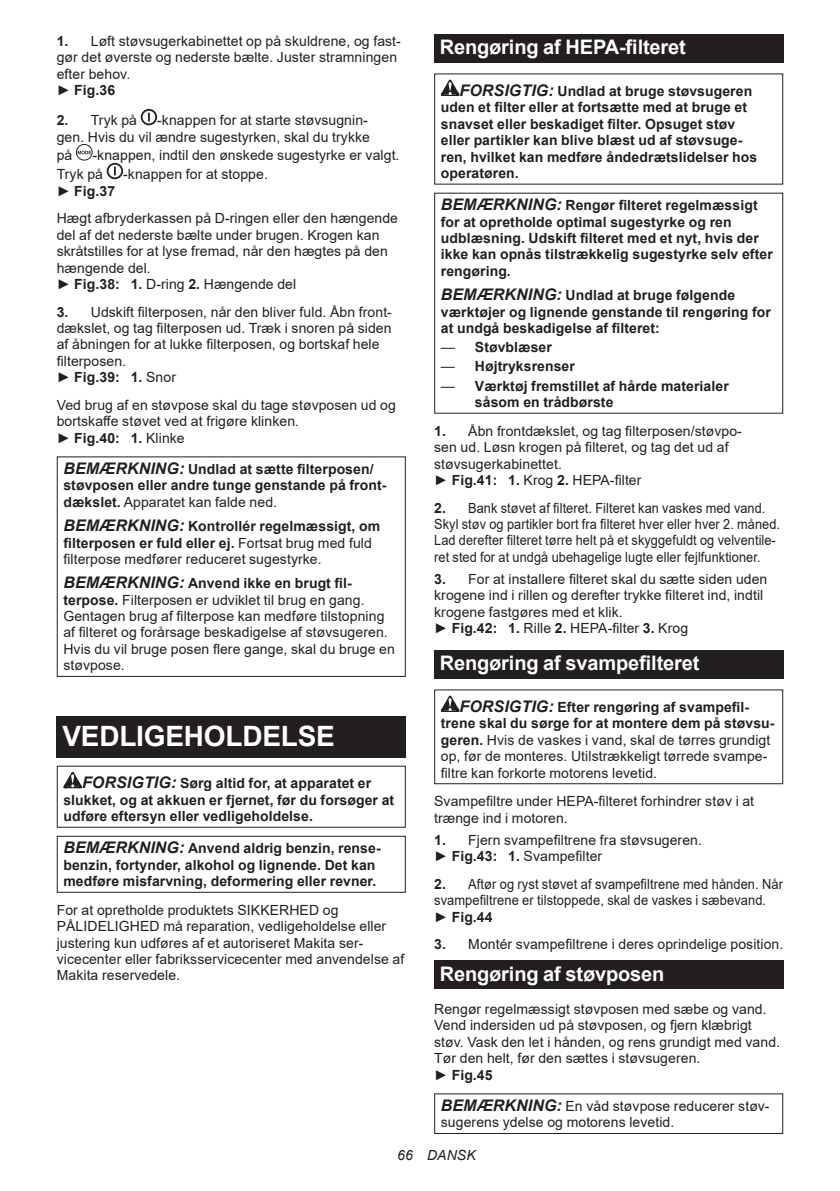
<style>
.page{position:relative;width:840px;height:1191px;background:#fff}
.page>*{position:absolute;margin:0;border:0;box-sizing:border-box;transform-origin:0 0}
.t1{font:700 28px "Arial";letter-spacing:-.01em;color:#fff}
.t2{font:700 20px "Arial";letter-spacing:-.01em;color:#fff}
.t3{font:14px/16.4px "Arial";letter-spacing:.005em;color:#231f20}
.t4{font:700 14px/16.4px "Arial";letter-spacing:.005em;color:#231f20}
.t5{font:14px/16.4px "Arial";letter-spacing:.005em;color:#231f20;scale:.91 1}
.t6{font:14px/16.4px "Arial";letter-spacing:.005em;color:#231f20;scale:.92 1}
.t7{font:italic 14px "Arial";letter-spacing:.005em;color:#231f20}
.s1{font-weight:700}
.s2{font-style:italic;font-size:16px}
.s3{font-weight:400}
.s4{font-weight:700;font-style:italic;font-size:16px}
</style>
<div class="page">
<svg style="left:141px;top:109px;width:16px;height:16px"></svg>
<svg style="left:76px;top:144px;width:16px;height:16px"></svg>
<div style="left:76px;top:144px;width:16px;height:16px;border:1px solid #231f20;border-radius:50%"></div>
<svg style="left:78px;top:151px;width:13px;height:3px"></svg>
<svg style="left:107px;top:163px;width:16px;height:16px"></svg>
<div style="left:57px;top:456px;width:348px;height:221px;border:1px solid #231f20"></div>
<div style="left:57px;top:716px;width:348px;height:41px;background:#231f20"></div>
<svg style="left:63px;top:772px;width:19px;height:16px"></svg>
<div style="left:57px;top:835px;width:348px;height:57px;border:1px solid #231f20"></div>
<div style="left:434px;top:34px;width:348px;height:29px;background:#231f20"></div>
<svg style="left:440px;top:80px;width:19px;height:16px"></svg>
<div style="left:434px;top:650px;width:348px;height:28px;background:#231f20"></div>
<svg style="left:440px;top:695px;width:19px;height:17px"></svg>
<div style="left:434px;top:689px;width:348px;height:95px;border:1px solid #231f20"></div>
<div style="left:434px;top:960px;width:348px;height:29px;background:#231f20"></div>
<div style="left:434px;top:1093px;width:348px;height:41px;border:1px solid #231f20"></div>
<p class="t3" style="left:57px;top:33px;width:345px"><span class="s1">1.</span> Løft støvsugerkabinettet op på skuldrene, og fast&shy;gør det øverste og nederste bælte. Juster stramningen efter behov.<br>► <span class="s1">Fig.36</span></p>
<p class="t3" style="left:57px;top:112px;width:82px"><span class="s1">2.</span> Tryk på</p>
<p class="t3" style="left:57px;top:112px;width:314px;text-align:right">-knappen for at starte støvsugnin-<br>gen. Hvis du vil ændre sugestyrken, skal du trykke</p>
<p class="t3" style="left:57px;top:147px;width:17px">på</p>
<p class="t3" style="left:57px;top:146px;width:344px;line-height:18.8px;text-indent:36px">-knappen, indtil den ønskede sugestyrke er valgt.<br>Tryk på</p>
<p class="t3" style="left:123px;top:166px;width:146px">-knappen for at stoppe.</p>
<p class="t3" style="left:57px;top:177px;width:342px;line-height:27.8px">► <span class="s1">Fig.37<br></span>Hægt afbryderkassen på D-ringen eller den hængende</p>
<p class="t3" style="left:57px;top:226px;width:332px">del af det nederste bælte under brugen. Krogen kan skråtstilles for at lyse fremad, når den hægtes på den hængende del.<br>► <span class="s1">Fig.38: 1.</span> D-ring <span class="s1">2.</span> Hængende del</p>
<p class="t3" style="left:57px;top:303px;width:336px"><span class="s1">3.</span> Udskift filterposen, når den bliver fuld. Åbn front&shy;dækslet, og tag filterposen ud. Træk i snoren på siden af åbningen for at lukke filterposen, og bortskaf hele filterposen.<br>► <span class="s1">Fig.39: 1.</span> Snor</p>
<p class="t3" style="left:57px;top:397px;width:340px">Ved brug af en støvpose skal du tage støvposen ud og bortskaffe støvet ved at frigøre klinken.<br>► <span class="s1">Fig.40: 1.</span> Klinke</p>
<p class="t4" style="left:63px;top:461px;width:324px"><span class="s2">BEMÆRKNING:</span> Undlad at sætte filterposen/ støvposen eller andre tunge genstande på front&shy;dækslet. <span class="s3">Apparatet kan falde ned.</span></p>
<p class="t3" style="left:63px;top:518px;width:318px"><span class="s4">BEMÆRKNING:</span> <span class="s1">Kontrollér regelmæssigt, om filterposen er fuld eller ej.</span> Fortsat brug med fuld filterpose medfører reduceret sugestyrke.</p>
<p class="t3" style="left:63px;top:575px;width:333px"><span class="s4">BEMÆRKNING:</span> <span class="s1">Anvend ikke en brugt fil&shy;terpose.</span> Filterposen er udviklet til brug en gang.<br>Gentagen brug af filterpose kan medføre tilstopning af filteret og forårsage beskadigelse af støvsugeren.<br>Hvis du vil bruge posen flere gange, skal du bruge en støvpose.</p>
<h1 class="t1" style="left:62px;top:716px;width:274px">VEDLIGEHOLDELSE</h1>
<p class="t4" style="left:63px;top:775px;width:332px;text-indent:19px"><span class="s2">FORSIGTIG:</span> Sørg altid for, at apparatet er slukket, og at akkuen er fjernet, før du forsøger at udføre eftersyn eller vedligeholdelse.</p>
<p class="t4" style="left:63px;top:840px;width:318px"><span class="s2">BEMÆRKNING:</span> Anvend aldrig benzin, rense&shy;benzin, fortynder, alkohol og lignende. Det kan medføre misfarvning, deformering eller revner.</p>
<p class="t3" style="left:57px;top:901px;width:349px">For at opretholde produktets SIKKERHED og PÅLIDELIGHED må reparation, vedligeholdelse eller justering kun udføres af et autoriseret Makita ser&shy;vicecenter eller fabriksservicecenter med anvendelse af Makita reservedele.</p>
<h2 class="t2" style="left:439px;top:33px;width:247px">Rengøring af HEPA-filteret</h2>
<p class="t4" style="left:440px;top:83px;width:317px;text-indent:19px"><span class="s2">FORSIGTIG:</span> Undlad at bruge støvsugeren uden et filter eller at fortsætte med at bruge et snavset eller beskadiget filter. Opsuget støv eller partikler kan blive blæst ud af støvsuge&shy;ren, hvilket kan medføre åndedrætslidelser hos operatøren.</p>
<p class="t4" style="left:440px;top:197px;width:333px"><span class="s2">BEMÆRKNING:</span> Rengør filteret regelmæssigt for at opretholde optimal sugestyrke og ren udblæsning. Udskift filteret med et nyt, hvis der ikke kan opnås tilstrækkelig sugestyrke selv efter rengøring.</p>
<p class="t4" style="left:440px;top:287px;width:331px"><span class="s2">BEMÆRKNING:</span> Undlad at bruge følgende værktøjer og lignende genstande til rengøring for at undgå beskadigelse af filteret:</p>
<p class="t4" style="left:440px;top:339px;width:112px"><span class="s3">—</span> Støvblæser</p>
<p class="t4" style="left:440px;top:358px;width:135px"><span class="s3">—</span> Højtryksrenser</p>
<p class="t4" style="left:474px;top:378px;width:255px;text-indent:-34px"><span class="s3">—</span> Værktøj fremstillet af hårde materialer såsom en trådbørste</p>
<p class="t3" style="left:434px;top:422px;width:309px"><span class="s1">1.</span> Åbn frontdækslet, og tag filterposen/støvpo&shy;sen ud. Løsn krogen på filteret, og tag det ud af støvsugerkabinettet.<br>► <span class="s1">Fig.41: 1.</span> Krog <span class="s1">2.</span> HEPA-filter</p>
<p class="t5" style="left:434px;top:499px;width:381px"><span class="s1">2.</span> Bank støvet af filteret. Filteret kan vaskes med vand.<br>Skyl støv og partikler bort fra filteret hver eller hver 2. måned.<br>Lad derefter filteret tørre helt på et skyggefuldt og velventile&shy;ret sted for at undgå ubehagelige lugte eller fejlfunktioner.</p>
<p class="t3" style="left:434px;top:570px;width:334px"><span class="s1">3.</span> For at installere filteret skal du sætte siden uden krogene ind i rillen og derefter trykke filteret ind, indtil krogene fastgøres med et klik.<br>► <span class="s1">Fig.42: 1.</span> Rille <span class="s1">2.</span> HEPA-filter <span class="s1">3.</span> Krog</p>
<h2 class="t2" style="left:439px;top:649px;width:261px">Rengøring af svampefilteret</h2>
<p class="t3" style="left:440px;top:699px;width:335px;text-indent:19px"><span class="s4">FORSIGTIG:</span> <span class="s1">Efter rengøring af svampefil&shy;trene skal du sørge for at montere dem på støvsu&shy;geren.</span> Hvis de vaskes i vand, skal de tørres grundigt op, før de monteres. Utilstrækkeligt tørrede svampe&shy;filtre kan forkorte motorens levetid.</p>
<p class="t3" style="left:434px;top:793px;width:321px">Svampefiltre under HEPA-filteret forhindrer støv i at trænge ind i motoren.</p>
<p class="t3" style="left:434px;top:831px;width:269px"><span class="s1">1.</span> Fjern svampefiltrene fra støvsugeren. ► <span class="s1">Fig.43: 1.</span> Svampefilter</p>
<p class="t6" style="left:434px;top:875px;width:380px"><span class="s1">2.</span> Aftør og ryst støvet af svampefiltrene med hånden. Når svampefiltrene er tilstoppede, skal de vaskes i sæbevand. ► <span class="s1">Fig.44</span></p>
<p class="t3" style="left:434px;top:936px;width:350px"><span class="s1">3.</span> Montér svampefiltrene i deres oprindelige position.</p>
<h2 class="t2" style="left:439px;top:959px;width:226px">Rengøring af støvposen</h2>
<p class="t3" style="left:434px;top:1001px;width:347px">Rengør regelmæssigt støvposen med sæbe og vand.<br>Vend indersiden ud på støvposen, og fjern klæbrigt støv. Vask den let i hånden, og rens grundigt med vand.<br>Tør den helt, før den sættes i støvsugeren.<br>► <span class="s1">Fig.45</span></p>
<p class="t3" style="left:440px;top:1097px;width:330px"><span class="s4">BEMÆRKNING:</span> En våd støvpose reducerer støv&shy;sugerens ydelse og motorens levetid.</p>
<p class="t7" style="left:397px;top:1146px;width:80px">66 DANSK</p>
</div>
